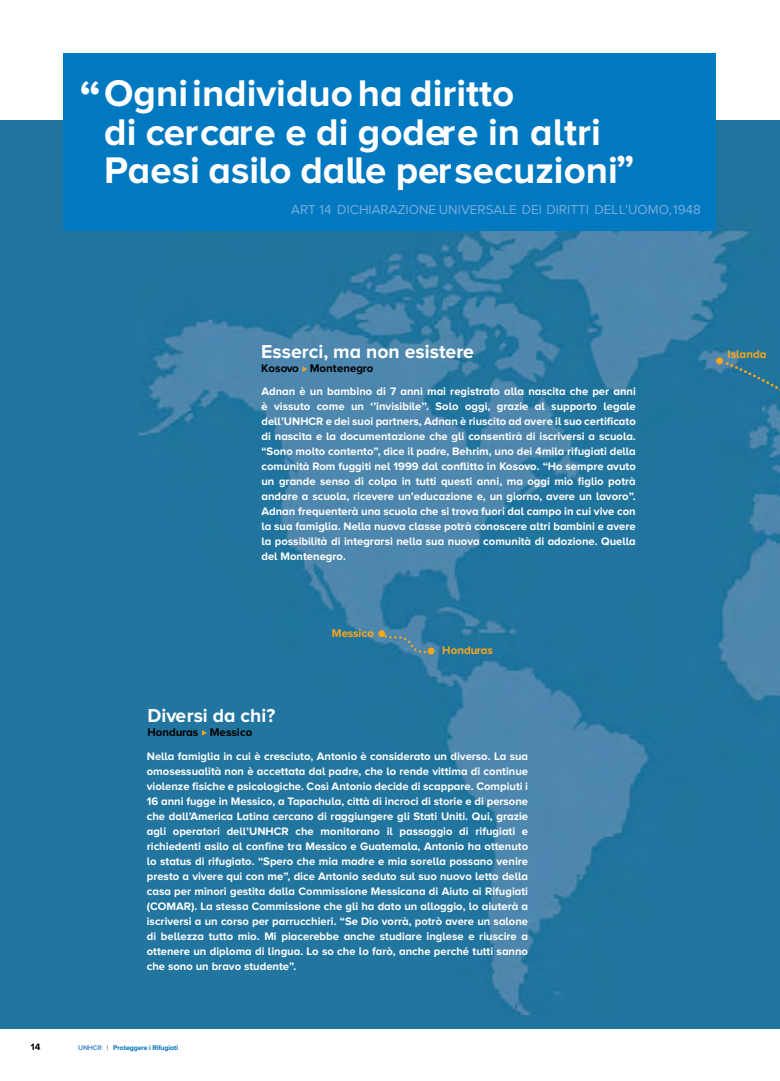
<style>
.page{position:relative;width:780px;height:1081px;background:#fff}
.page>*{position:absolute;margin:0;border:0;box-sizing:border-box;transform-origin:0 0}
.t1{font:700 47.12px "Proxima Nova A";color:#fff}
.t2{font:700 38.5px/38.5px "Proxima Nova A";color:#fff}
.t3{font:700 19.38px "Proxima Nova A";color:#fff}
.t4{font:13.38px "Proxima Nova A";color:#7cacdc}
.t5{font:700 11.5px "Proxima Nova A";color:#000}
.t6{font:700 11.5px "Proxima Nova A";color:#faa61a}
.t7{font:700 11.25px/15px "Proxima Nova A";color:#fff;text-align:justify}
.t8{font:700 9.5px "Proxima Nova A";color:#000}
.t9{font:700 7px "Proxima Nova A";letter-spacing:-.02em;color:#0072bc}
.s1{font-size:40.5px}
.s2{color:#4d8fcc}
.s3{font-family:"Proxima Nova A Extrabld";font-weight:400;color:#828487}
</style>
<div class="page">
<div style="left:0;top:120px;width:780px;height:908px;background:#22759e"></div>
<img style="left:138px;top:214px;width:642px;height:801px">
<svg style="left:202px;top:730px;width:5px;height:5px"></svg>
<svg style="left:302px;top:366px;width:5px;height:6px"></svg>
<svg style="left:381px;top:632px;width:51px;height:22px"></svg>
<div style="left:378px;top:630px;width:7px;height:7px;background:#faa61a;border-radius:50%"></div>
<div style="left:427px;top:647px;width:7px;height:7px;background:#faa61a;border-radius:50%"></div>
<svg style="left:716px;top:357px;width:7px;height:7px"></svg>
<svg style="left:719px;top:359px;width:61px;height:185px"></svg>
<div style="left:63px;top:54px;width:652px;height:177px;background:#0079c1"></div>
<h2 class="t2" style="left:104px;top:73px;width:531px">Ogni individuo ha diritto<br>di cercare e di godere in altri<br>Paesi asilo dalle persecuzioni<span class="s1">”</span></h2>
<p class="t4" style="left:291px;top:202px;width:411px">ART 14 DICHIARAZIONE UNIVERSALE DEI DIRITTI DELL’UOMO, 1948</p>
<h1 class="t1" style="left:79px;top:71px;width:23px">“</h1>
<h3 class="t3" style="left:261px;top:340px;width:214px">Esserci, ma non esistere</h3>
<p class="t5" style="left:261px;top:362px;width:114px">Kosovo Montenegro</p>
<p class="t7" style="left:261px;top:384px;width:376px">Adnan è un bambino di 7 anni mai registrato alla nascita che per anni è vissuto come un ‘’invisibile’’. Solo oggi, grazie al supporto legale dell’UNHCR e dei suoi partners, Adnan è riuscito ad avere il suo certificato di nascita e la documentazione che gli consentirà di iscriversi a scuola. “Sono molto contento”, dice il padre, Behrim, uno dei 4mila rifugiati della comunità Rom fuggiti nel 1999 dal conflitto in Kosovo. “Ho sempre avuto un grande senso di colpa in tutti questi anni, ma oggi mio figlio potrà andare a scuola, ricevere un’educazione e, un giorno, avere un lavoro”.<br>Adnan frequenterà una scuola che si trova fuori dal campo in cui vive con la sua famiglia. Nella nuova classe potrà conoscere altri bambini e avere la possibilità di integrarsi nella sua nuova comunità di adozione. Quella del Montenegro.</p>
<h3 class="t3" style="left:147px;top:704px;width:129px">Diversi da chi?</h3>
<p class="t5" style="left:147px;top:725px;width:106px">Honduras Messico</p>
<p class="t6" style="left:332px;top:626px;width:44px">Messico</p>
<p class="t6" style="left:442px;top:644px;width:52px">Honduras</p>
<p class="t7" style="left:147px;top:749px;width:383px">Nella famiglia in cui è cresciuto, Antonio è considerato un diverso. La sua omosessualità non è accettata dal padre, che lo rende vittima di continue violenze fisiche e psicologiche. Così Antonio decide di scappare. Compiuti i 16 anni fugge in Messico, a Tapachula, città di incroci di storie e di persone che dall’America Latina cercano di raggiungere gli Stati Uniti. Qui, grazie agli operatori dell’UNHCR che monitorano il passaggio di rifugiati e richiedenti asilo al confine tra Messico e Guatemala, Antonio ha ottenuto lo status di rifugiato. “Spero che mia madre e mia sorella possano venire presto a vivere qui con me”, dice Antonio seduto sul suo nuovo letto della casa per minori gestita dalla Commissione Messicana di Aiuto ai Rifugiati (COMAR). La stessa Commissione che gli ha dato un alloggio, lo aiuterà a iscriversi a un corso per parrucchieri. “Se Dio vorrà, potrò avere un salone di bellezza tutto mio. Mi piacerebbe anche studiare inglese e riuscire a ottenere un diploma di lingua. Lo so che lo farò, anche perché tutti sanno che sono un bravo studente”.</p>
<p class="t8" style="left:31px;top:1041px;width:11px">14</p>
<p class="t9" style="left:78px;top:1043px;width:102px"><span class="s2">UNHCR</span> <span class="s3">|</span> Proteggere i Rifugiati</p>
<p class="t6" style="left:727px;top:347px;width:41px">Islanda</p>
</div>
